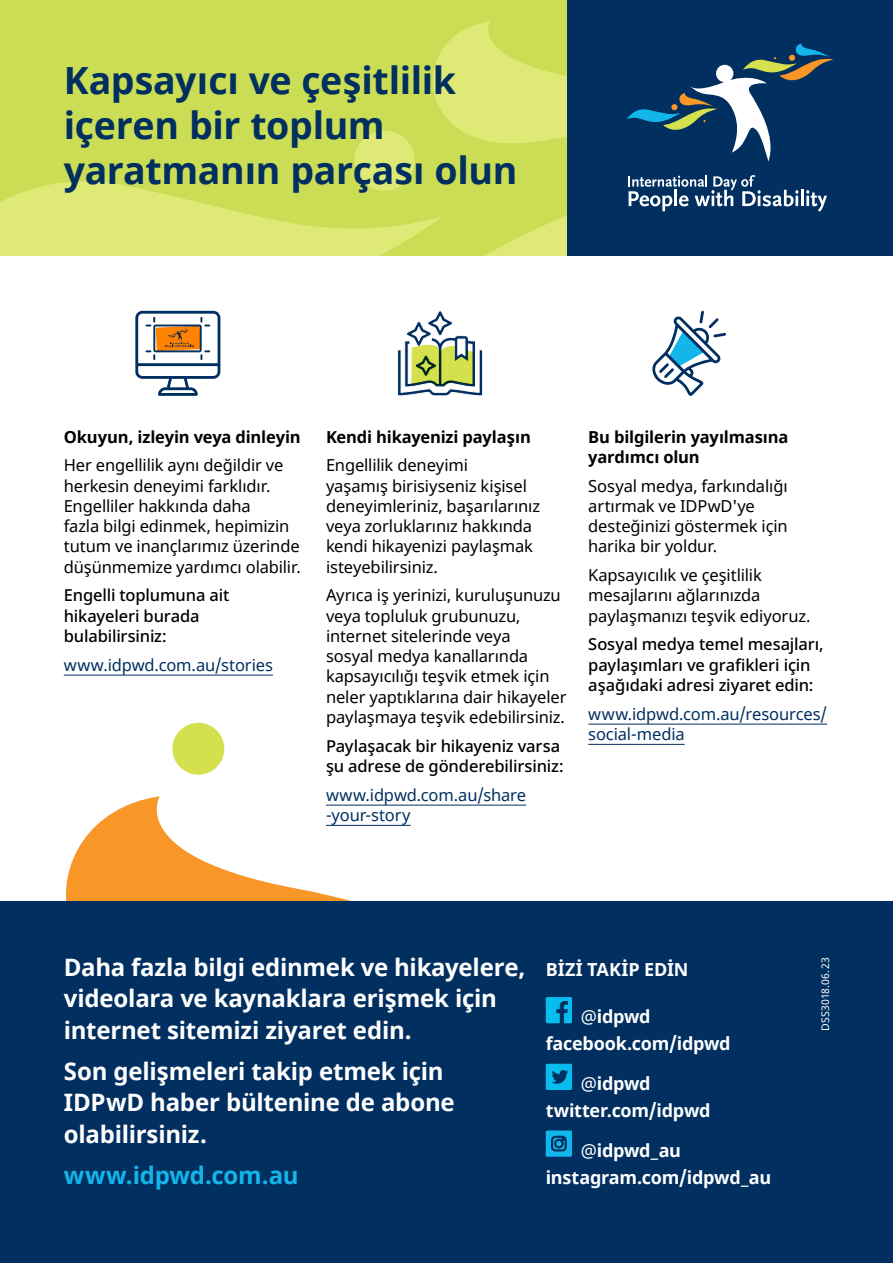
<style>
.page{position:relative;width:893px;height:1263px;background:#fff}
.page>*{position:absolute;margin:0;border:0;box-sizing:border-box;transform-origin:0 0}
.t1{font:700 37.5px/45px "Noto Sans";letter-spacing:-.01em;color:#002f60}
.t2{font:700 24px/31.3px "Noto Sans";letter-spacing:-.01em;color:#fff}
.t3{font:700 24px "Noto Sans";letter-spacing:-.015em;color:#13b6ea}
.t4{font:700 18px/27px "Noto Sans";letter-spacing:-.015em;color:#fff}
.t5{font:16.5px/20.2px "Noto Sans";letter-spacing:-.01em;color:#000}
.t6{font:500 16.5px/20.2px "Noto Sans";letter-spacing:-.01em;color:#000}
.t7{font:16.5px/20.2px "Noto Sans";letter-spacing:-.01em;color:#002f60}
.t8{font:700 16.5px/20.2px "Noto Sans";letter-spacing:-.01em;color:#000}
.t9{font:10.5px "Noto Sans";letter-spacing:.025em;color:#fff}
.s1{font-weight:400}
</style>
<div class="page">
<svg style="left:65px;top:796px;width:462px;height:105px"></svg>
<div style="left:172px;top:723px;width:52px;height:52px;background:#d5e04e;border-radius:50%"></div>
<div style="left:0;top:901px;width:893px;height:362px;background:#002f60"></div>
<hr style="left:64px;top:675px;width:209px;height:1px;background:#002f60">
<hr style="left:326px;top:805px;width:200px;height:1px;background:#002f60">
<hr style="left:326px;top:825px;width:85px;height:1px;background:#002f60">
<hr style="left:588px;top:724px;width:239px;height:1px;background:#002f60">
<hr style="left:588px;top:744px;width:97px;height:1px;background:#002f60">
<div style="left:0;top:0;width:568px;height:255px;background:#cbdd55"></div>
<svg style="left:0;top:21px;width:568px;height:234px"></svg>
<div style="left:354px;top:130px;width:61px;height:61px;background:#dfea76;border-radius:50%"></div>
<div style="left:568px;top:0;width:325px;height:255px;background:#002f60"></div>
<svg style="left:627px;top:43px;width:207px;height:119px"></svg>
<div style="left:716px;top:65px;width:17px;height:17px;background:#fff;border-radius:50%"></div>
<svg style="left:628px;top:175px;width:170px;height:36px"></svg>
<hr style="left:801px;top:190px;width:3px;height:16px;background:#fff">
<svg style="left:806px;top:190px;width:21px;height:22px"></svg>
<svg style="left:135px;top:311px;width:85px;height:85px"></svg>
<svg style="left:397px;top:310px;width:86px;height:86px"></svg>
<svg style="left:652px;top:311px;width:74px;height:85px"></svg>
<svg style="left:546px;top:997px;width:26px;height:26px"></svg>
<svg style="left:546px;top:1064px;width:26px;height:26px"></svg>
<svg style="left:546px;top:1130px;width:26px;height:27px"></svg>
<h1 class="t1" style="left:64px;top:59px;width:455px">Kapsayıcı ve çeşitlilik içeren bir toplum yaratmanın parçası olun</h1>
<p class="t8" style="left:64px;top:427px;width:238px">Okuyun, izleyin veya dinleyin</p>
<p class="t5" style="left:64px;top:456px;width:239px">Her engellilik aynı değildir ve herkesin deneyimi farklıdır.<br>Engelliler hakkında daha<br>fazla bilgi edinmek, hepimizin tutum ve inançlarımız üzerinde düşünmemize yardımcı olabilir.</p>
<p class="t6" style="left:64px;top:585px;width:167px">Engelli toplumuna ait hikayeleri burada bulabilirsiniz:</p>
<p class="t7" style="left:64px;top:655px;width:211px">www.idpwd.com.au/stories</p>
<p class="t8" style="left:326px;top:427px;width:206px">Kendi hikayenizi paylaşın</p>
<p class="t5" style="left:326px;top:456px;width:216px">Engellilik deneyimi<br>yaşamış birisiyseniz kişisel deneyimleriniz, başarılarınız veya zorluklarınız hakkında kendi hikayenizi paylaşmak isteyebilirsiniz.</p>
<p class="t5" style="left:326px;top:586px;width:242px">Ayrıca iş yerinizi, kuruluşunuzu veya topluluk grubunuzu, internet sitelerinde veya<br>sosyal medya kanallarında kapsayıcılığı teşvik etmek için neler yaptıklarına dair hikayeler paylaşmaya teşvik edebilirsiniz.</p>
<p class="t6" style="left:326px;top:736px;width:239px">Paylaşacak bir hikayeniz varsa şu adrese de gönderebilirsiniz:</p>
<p class="t7" style="left:326px;top:785px;width:202px">www.idpwd.com.au/share -your-story</p>
<p class="t8" style="left:588px;top:427px;width:202px">Bu bilgilerin yayılmasına yardımcı olun</p>
<p class="t5" style="left:588px;top:476px;width:201px">Sosyal medya, farkındalığı artırmak ve IDPwD'ye desteğinizi göstermek için harika bir yoldur.</p>
<p class="t5" style="left:588px;top:565px;width:224px">Kapsayıcılık ve çeşitlilik mesajlarını ağlarınızda paylaşmanızı teşvik ediyoruz.</p>
<p class="t6" style="left:588px;top:634px;width:237px">Sosyal medya temel mesajları, paylaşımları ve grafikleri için aşağıdaki adresi ziyaret edin:</p>
<p class="t7" style="left:588px;top:704px;width:240px">www.idpwd.com.au/resources/ social-media</p>
<h2 class="t2" style="left:64px;top:952px;width:463px">Daha fazla bilgi edinmek ve hikayelere, videolara ve kaynaklara erişmek için internet sitemizi ziyaret edin.</h2>
<h2 class="t2" style="left:64px;top:1056px;width:392px">Son gelişmeleri takip etmek için<br>IDPwD haber bültenine de abone olabilirsiniz.</h2>
<h2 class="t3" style="left:64px;top:1158px;width:236px">www.idpwd.com.au</h2>
<p class="t4" style="left:546px;top:956px;width:144px">BİZİ TAKİP EDİN</p>
<p class="t4" style="left:546px;top:1004px;width:186px;text-indent:35px"><span class="s1">@</span>idpwd facebook.com/idpwd</p>
<p class="t4" style="left:546px;top:1070px;width:166px;text-indent:35px"><span class="s1">@</span>idpwd twitter.com/idpwd</p>
<p class="t4" style="left:546px;top:1137px;width:227px;text-indent:35px"><span class="s1">@</span>idpwd_au instagram.com/idpwd_au</p>
<p class="t9" style="left:818px;top:1030px;width:75px;rotate:-90deg">DSS3018.06.23</p>
</div>
